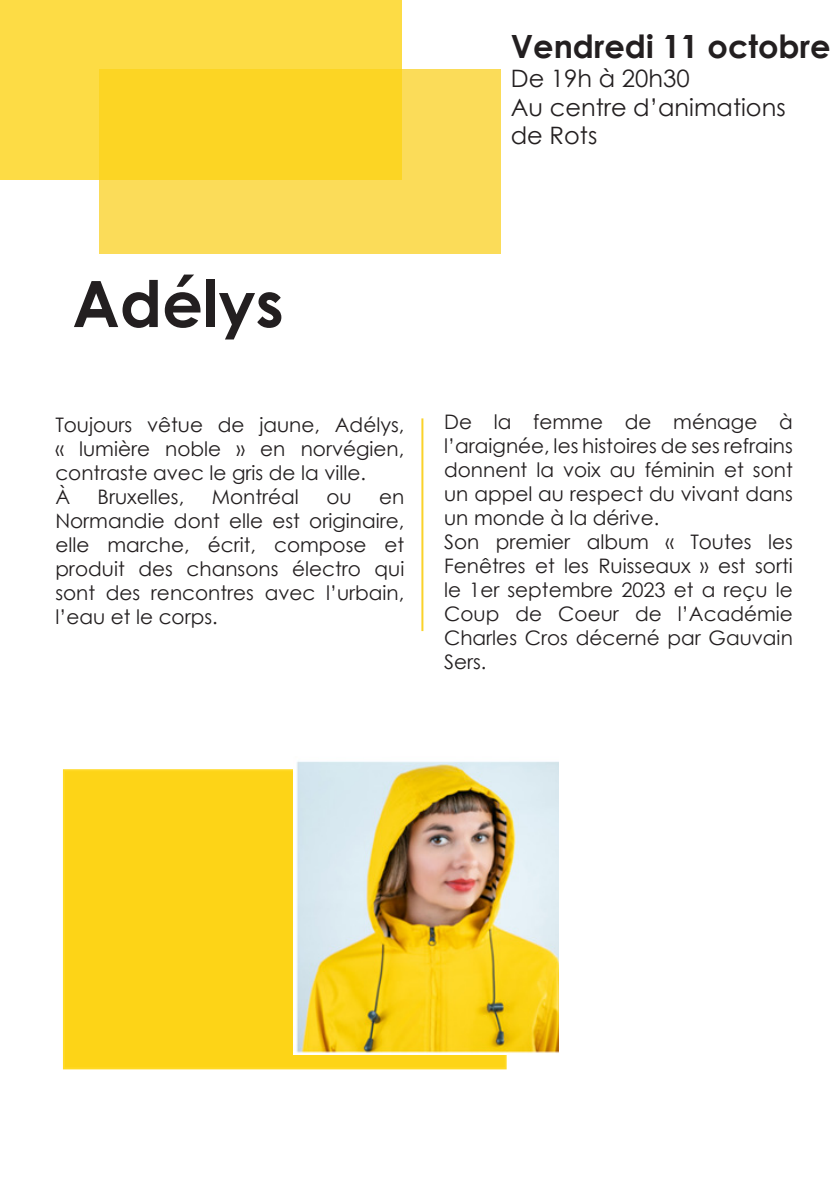
<style>
.page{position:relative;width:840px;height:1191px;background:#fff}
.page>*{position:absolute;margin:0;border:0;box-sizing:border-box;transform-origin:0 0}
.t1{font:700 64px "Century Gothic";color:#231f20}
.t2{font:700 32px "Century Gothic";color:#231f20}
.t3{font:24px "Century Gothic";color:#231f20}
.t4{font:20px/24px "Century Gothic";color:#231f20;text-align:justify}
</style>
<div class="page">
<div style="left:99px;top:69px;width:401px;height:185px;background:#fbdc59"></div>
<svg style="left:0;top:0;width:401px;height:180px;background:#fcd835"></svg>
<div style="left:63px;top:769px;width:443px;height:300px;background:#fdd417;border:2px solid #ffd925"></div>
<img style="left:293px;top:761px;width:265px;height:293px">
<hr style="left:421px;top:418px;width:2px;height:213px;background:#fad22a">
<p class="t2" style="left:510px;top:22px;width:321px">Vendredi 11 octobre</p>
<p class="t3" style="left:510px;top:61px;width:180px">De 19h à 20h30</p>
<p class="t3" style="left:510px;top:90px;width:276px">Au centre d’animations</p>
<p class="t3" style="left:510px;top:119px;width:88px">de Rots</p>
<p class="t1" style="left:72px;top:255px;width:213px">Adélys</p>
<p class="t4" style="left:55px;top:412px;width:350px">Toujours vêtue de jaune, Adélys, « lumière noble » en norvégien, contraste avec le gris de la ville.</p>
<p class="t4" style="left:55px;top:484px;width:16px">À</p>
<p class="t4" style="left:98px;top:484px;width:88px">Bruxelles,</p>
<p class="t4" style="left:212px;top:484px;width:89px">Montréal</p>
<p class="t4" style="left:326px;top:484px;width:27px">ou</p>
<p class="t4" style="left:55px;top:484px;width:350px;text-indent:323px">en Normandie dont elle est originaire, elle marche, écrit, compose et produit des chansons électro qui sont des rencontres avec l’urbain, l’eau et le corps.</p>
<p class="t4" style="left:444px;top:409px;width:350px">De la femme de ménage à l’araignée, les histoires de ses refrains donnent la voix au féminin et sont un appel au respect du vivant dans un monde à la dérive.</p>
<p class="t4" style="left:444px;top:529px;width:350px">Son premier album « Toutes les Fenêtres et les Ruisseaux » est sorti le 1er septembre 2023 et a reçu le Coup de Coeur de l’Académie Charles Cros décerné par Gauvain Sers.</p>
</div>
